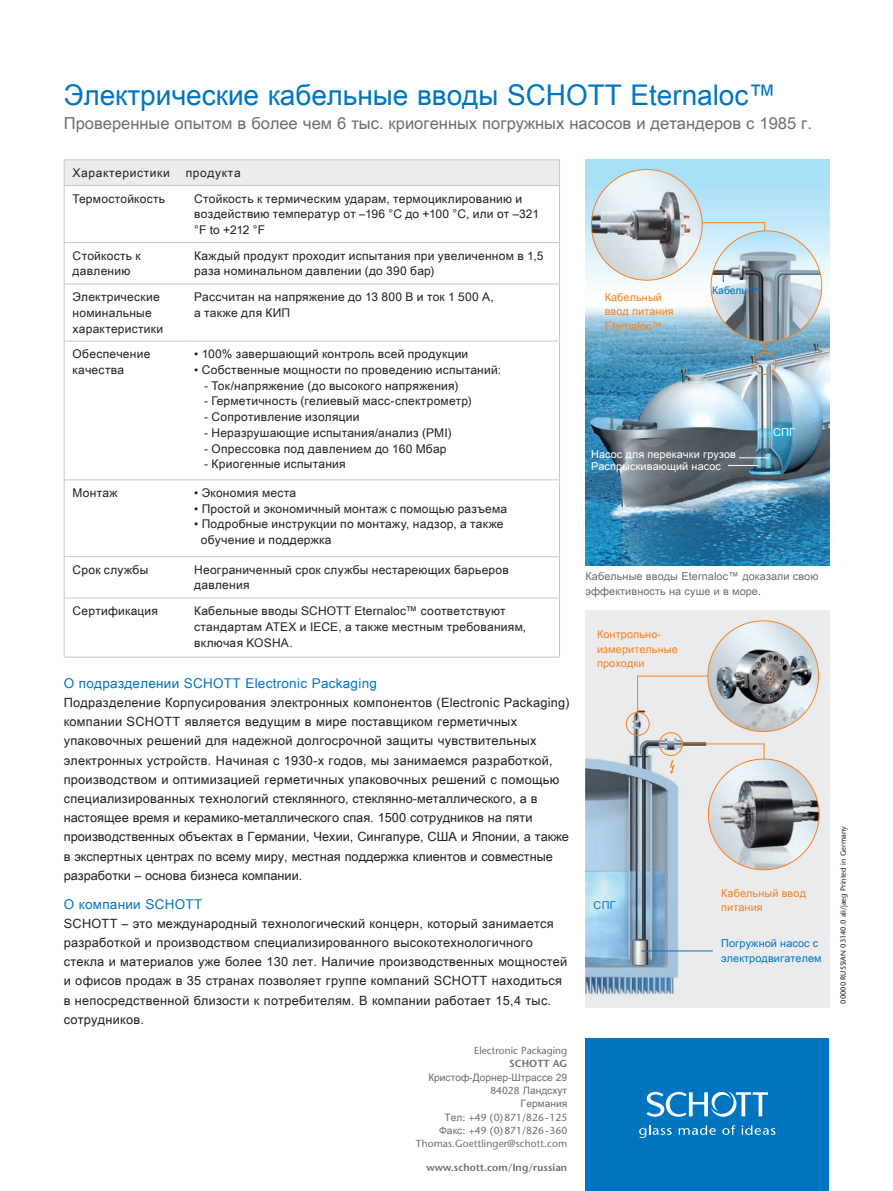
<style>
.page{position:relative;width:893px;height:1191px;background:#fff}
.page>*{position:absolute;margin:0;border:0;box-sizing:border-box;transform-origin:0 0}
.t1{font:28.5px "Arial Unicode MS";color:#0075bf}
.t2{font:16.5px "Arial Unicode MS";color:#6c6d70}
.t3{font:13.5px "Arial Unicode MS";letter-spacing:.02em;color:#0075bf}
.t4{font:12.75px/19.2px "Arial Unicode MS";letter-spacing:.02em;color:#231f20}
.t5{font:12px/15.8px "Arial Unicode MS";letter-spacing:.02em;color:#231f20}
.t6{font:12px "Arial Unicode MS";letter-spacing:.05em;color:#231f20}
.t7{font:12px "Arial Unicode MS";letter-spacing:.055em;color:#231f20}
.t8{font:10.8px/14.2px "Arial Unicode MS";letter-spacing:.01em;color:#f58220}
.t9{font:10.8px/14.2px "Arial Unicode MS";letter-spacing:.01em;color:#6c6d70}
.t10{font:10.8px/12px "Arial Unicode MS";letter-spacing:.01em;color:#fff}
.t11{font:10.8px/14.2px "Arial Unicode MS";letter-spacing:.01em;color:#0075bf}
.t12{font:10.5px "Arial Unicode MS";color:#0075bf}
.t13{font:500 10.2px/13.4px "Stone Sans Std";letter-spacing:.01em;color:#6c6d70;text-align:right}
.t14{font:10.2px/13.4px "Arial Unicode MS";color:#6c6d70;text-align:right}
.t15{font:600 10.2px "Stone Sans Std";letter-spacing:.01em;color:#6c6d70}
.t16{font:500 7.5px "Stone Sans Std";color:#231f20}
.s1{font-family:"Stone Sans Std";font-weight:500}
.s2{font-family:"Arial Unicode MS";font-weight:400}
</style>
<div class="page">
<div style="left:585px;top:1038px;width:244px;height:153px;background:#0075bf"></div>
<svg style="left:639px;top:1125px;width:33px;height:13px"></svg>
<svg style="left:679px;top:1125px;width:37px;height:9px"></svg>
<svg style="left:722px;top:1125px;width:13px;height:9px"></svg>
<svg style="left:742px;top:1125px;width:33px;height:9px"></svg>
<svg style="left:647px;top:1091px;width:121px;height:25px"></svg>
<hr style="left:64px;top:159px;width:122px;height:1px;background:#c7c8ca">
<hr style="left:186px;top:159px;width:374px;height:1px;background:#c7c8ca">
<div style="left:64px;top:160px;width:496px;height:25px;background:#ececee"></div>
<hr style="left:64px;top:185px;width:122px;height:1px;background:#c7c8ca">
<hr style="left:64px;top:186px;width:1px;height:56px;background:#c7c8ca">
<hr style="left:186px;top:185px;width:374px;height:1px;background:#c7c8ca">
<hr style="left:559px;top:186px;width:1px;height:56px;background:#c7c8ca">
<hr style="left:64px;top:242px;width:122px;height:1px;background:#c7c8ca">
<hr style="left:64px;top:243px;width:1px;height:40px;background:#c7c8ca">
<hr style="left:186px;top:242px;width:374px;height:1px;background:#c7c8ca">
<hr style="left:559px;top:243px;width:1px;height:40px;background:#c7c8ca">
<hr style="left:64px;top:283px;width:122px;height:1px;background:#c7c8ca">
<hr style="left:64px;top:284px;width:1px;height:57px;background:#c7c8ca">
<hr style="left:186px;top:283px;width:374px;height:1px;background:#c7c8ca">
<hr style="left:559px;top:284px;width:1px;height:57px;background:#c7c8ca">
<hr style="left:64px;top:341px;width:122px;height:1px;background:#c7c8ca">
<hr style="left:64px;top:341px;width:1px;height:138px;background:#c7c8ca">
<hr style="left:186px;top:341px;width:374px;height:1px;background:#c7c8ca">
<hr style="left:559px;top:341px;width:1px;height:138px;background:#c7c8ca">
<hr style="left:64px;top:479px;width:122px;height:1px;background:#c7c8ca">
<hr style="left:64px;top:480px;width:1px;height:76px;background:#c7c8ca">
<hr style="left:186px;top:479px;width:374px;height:1px;background:#c7c8ca">
<hr style="left:559px;top:480px;width:1px;height:76px;background:#c7c8ca">
<hr style="left:64px;top:556px;width:122px;height:1px;background:#c7c8ca">
<hr style="left:64px;top:557px;width:1px;height:40px;background:#c7c8ca">
<hr style="left:186px;top:556px;width:374px;height:1px;background:#c7c8ca">
<hr style="left:559px;top:557px;width:1px;height:40px;background:#c7c8ca">
<hr style="left:64px;top:597px;width:122px;height:1px;background:#c7c8ca">
<hr style="left:64px;top:598px;width:1px;height:59px;background:#c7c8ca">
<hr style="left:186px;top:597px;width:374px;height:1px;background:#c7c8ca">
<hr style="left:559px;top:598px;width:1px;height:59px;background:#c7c8ca">
<hr style="left:64px;top:657px;width:122px;height:1px;background:#c7c8ca">
<hr style="left:186px;top:657px;width:374px;height:1px;background:#c7c8ca">
<img style="left:585px;top:611px;width:244px;height:396px">
<img style="left:708px;top:621px;width:111px;height:110px;border-radius:55px">
<div style="left:626px;top:712px;width:23px;height:23px;border:1px solid #f58220;border-radius:50%"></div>
<img style="left:708px;top:759px;width:111px;height:110px;border-radius:55px">
<svg style="left:670px;top:760px;width:5px;height:14px"></svg>
<div style="left:659px;top:732px;width:24px;height:24px;border:1px solid #f58220;border-radius:50%"></div>
<hr style="left:637px;top:676px;width:71px;height:1px;background:#f58220">
<hr style="left:682px;top:743px;width:82px;height:1px;background:#f58220">
<svg style="left:764px;top:743px;width:1px;height:16px"></svg>
<hr style="left:637px;top:676px;width:1px;height:36px;background:#f58220">
<hr style="left:641px;top:950px;width:72px;height:1px;background:#0075bf">
<img style="left:585px;top:159px;width:244px;height:406px">
<hr style="left:739px;top:457px;width:30px;height:1px;background:#fff">
<hr style="left:728px;top:465px;width:31px;height:1px;background:#fff">
<div style="left:753px;top:352px;width:23px;height:23px;border:1px solid #f58220;border-radius:50%"></div>
<img style="left:711px;top:231px;width:111px;height:110px;border-radius:55px">
<img style="left:591px;top:169px;width:111px;height:111px;border-radius:55px">
<svg style="left:700px;top:222px;width:65px;height:131px;background:#a5b9c2"></svg>
<h1 class="t1" style="left:64px;top:75px;width:714px">Электрические кабельные вводы SCHOTT Eternaloc™</h1>
<p class="t2" style="left:64px;top:112px;width:750px">Проверенные опытом в более чем 6 тыс. криогенных погружных насосов и детандеров с 1985 г.</p>
<p class="t6" style="left:73px;top:164px;width:99px">Характеристики</p>
<p class="t7" style="left:186px;top:164px;width:57px">продукта</p>
<p class="t5" style="left:73px;top:190px;width:94px">Термостойкость</p>
<p class="t5" style="left:194px;top:190px;width:346px">Стойкость к термическим ударам, термоциклированию и воздействию температур от –196 °C до +100 °C, или от –321 °F to +212 °F</p>
<p class="t5" style="left:73px;top:247px;width:70px">Стойкость к давлению</p>
<p class="t5" style="left:194px;top:247px;width:351px">Каждый продукт проходит испытания при увеличенном в 1,5 раза номинальном давлении (до 390 бар)</p>
<p class="t5" style="left:73px;top:289px;width:92px">Электрические номинальные характеристики</p>
<p class="t5" style="left:194px;top:289px;width:301px">Рассчитан на напряжение до 13 800 В и ток 1 500 А, а также для КИП</p>
<p class="t5" style="left:73px;top:346px;width:79px">Обеспечение качества</p>
<p class="t5" style="left:194px;top:346px;width:276px">• 100% завершающий контроль всей продукции</p>
<p class="t5" style="left:194px;top:361px;width:308px">• Собственные мощности по проведению испытаний:</p>
<p class="t5" style="left:204px;top:377px;width:256px">- Ток/напряжение (до высокого напряжения)</p>
<p class="t5" style="left:204px;top:393px;width:269px">- Герметичность (гелиевый масс-спектрометр)</p>
<p class="t5" style="left:204px;top:409px;width:157px">- Сопротивление изоляции</p>
<p class="t5" style="left:204px;top:424px;width:249px">- Неразрушающие испытания/анализ (PMI)</p>
<p class="t5" style="left:204px;top:440px;width:244px">- Опрессовка под давлением до 160 Мбар</p>
<p class="t5" style="left:204px;top:456px;width:143px">- Криогенные испытания</p>
<p class="t5" style="left:73px;top:484px;width:46px">Монтаж</p>
<p class="t5" style="left:194px;top:484px;width:104px">• Экономия места</p>
<p class="t5" style="left:194px;top:500px;width:314px">• Простой и экономичный монтаж с помощью разъема</p>
<p class="t5" style="left:201px;top:516px;width:304px;text-indent:-7px">• Подробные инструкции по монтажу, надзор, а также обучение и поддержка</p>
<p class="t5" style="left:73px;top:561px;width:77px">Срок службы</p>
<p class="t5" style="left:194px;top:561px;width:316px">Неограниченный срок службы нестареющих барьеров давления</p>
<p class="t5" style="left:73px;top:602px;width:87px">Сертификация</p>
<p class="t5" style="left:194px;top:602px;width:334px">Кабельные вводы SCHOTT Eternaloc™ соответствуют стандартам ATEX и IECE, а также местным требованиям, включая KOSHA.</p>
<p class="t3" style="left:64px;top:673px;width:315px">О подразделении SCHOTT Electronic Packaging</p>
<p class="t4" style="left:64px;top:692px;width:508px">Подразделение Корпусирования электронных компонентов (Electronic Packaging) компании SCHOTT является ведущим в мире поставщиком герметичных упаковочных решений для надежной долгосрочной защиты чувствительных электронных устройств. Начиная с 1930-х годов, мы занимаемся разработкой, производством и оптимизацией герметичных упаковочных решений с помощью специализированных технологий стеклянного, стеклянно-металлического, а в настоящее время и керамико-металлического спая. 1500 сотрудников на пяти производственных объектах в Германии, Чехии, Сингапуре, США и Японии, а также в экспертных центрах по всему миру, местная поддержка клиентов и совместные разработки – основа бизнеса компании.</p>
<p class="t4" style="left:64px;top:913px;width:505px">SCHOTT – это международный технологический концерн, который занимается разработкой и производством специализированного высокотехнологичного стекла и материалов уже более 130 лет. Наличие производственных мощностей и офисов продаж в 35 странах позволяет группе компаний SCHOTT находиться в непосредственной близости к потребителям. В компании работает 15,4 тыс. сотрудников.</p>
<p class="t3" style="left:64px;top:894px;width:140px">О компании SCHOTT</p>
<p class="t13" style="left:474px;top:1043px;width:94px">Electronic Packaging</p>
<p class="t15" style="left:509px;top:1057px;width:60px">SCHOTT AG</p>
<p class="t14" style="left:428px;top:1070px;width:140px">Кристоф-Дорнер-Штрассе 29<br><span class="s1">84028</span> Ландсхут<br>Германия</p>
<p class="t13" style="left:416px;top:1110px;width:153px"><span class="s2">Тел</span>: +49 (0)871/826-125<br><span class="s2">Факс</span>: +49 (0)871/826-360<br>Thomas.Goettlinger@schott.com</p>
<p class="t15" style="left:426px;top:1161px;width:142px">www.schott.com/lng/russian</p>
<p class="t8" style="left:605px;top:290px;width:71px">Кабельный ввод питания<br>Eternaloc™</p>
<p class="t12" style="left:712px;top:282px;width:36px">Кабель</p>
<p class="t10" style="left:591px;top:447px;width:146px">Насос для перекачки грузов<br>Распрыскивающий насос</p>
<p class="t10" style="left:773px;top:426px;width:24px">СПГ</p>
<p class="t9" style="left:585px;top:569px;width:235px">Кабельные вводы Eternaloc™ доказали свою эффективность на суше и в море.</p>
<p class="t8" style="left:597px;top:627px;width:82px">Контрольно&shy;измерительные проходки</p>
<p class="t11" style="left:594px;top:898px;width:24px">СПГ</p>
<p class="t8" style="left:721px;top:886px;width:86px">Кабельный ввод питания</p>
<p class="t11" style="left:721px;top:936px;width:102px">Погружной насос c электродвигателем</p>
<p class="t16" style="left:839px;top:1003px;width:179px;rotate:-90deg">00000 RUSSIAN 03140.0 ali/jaeg Printed in Germany</p>
</div>
